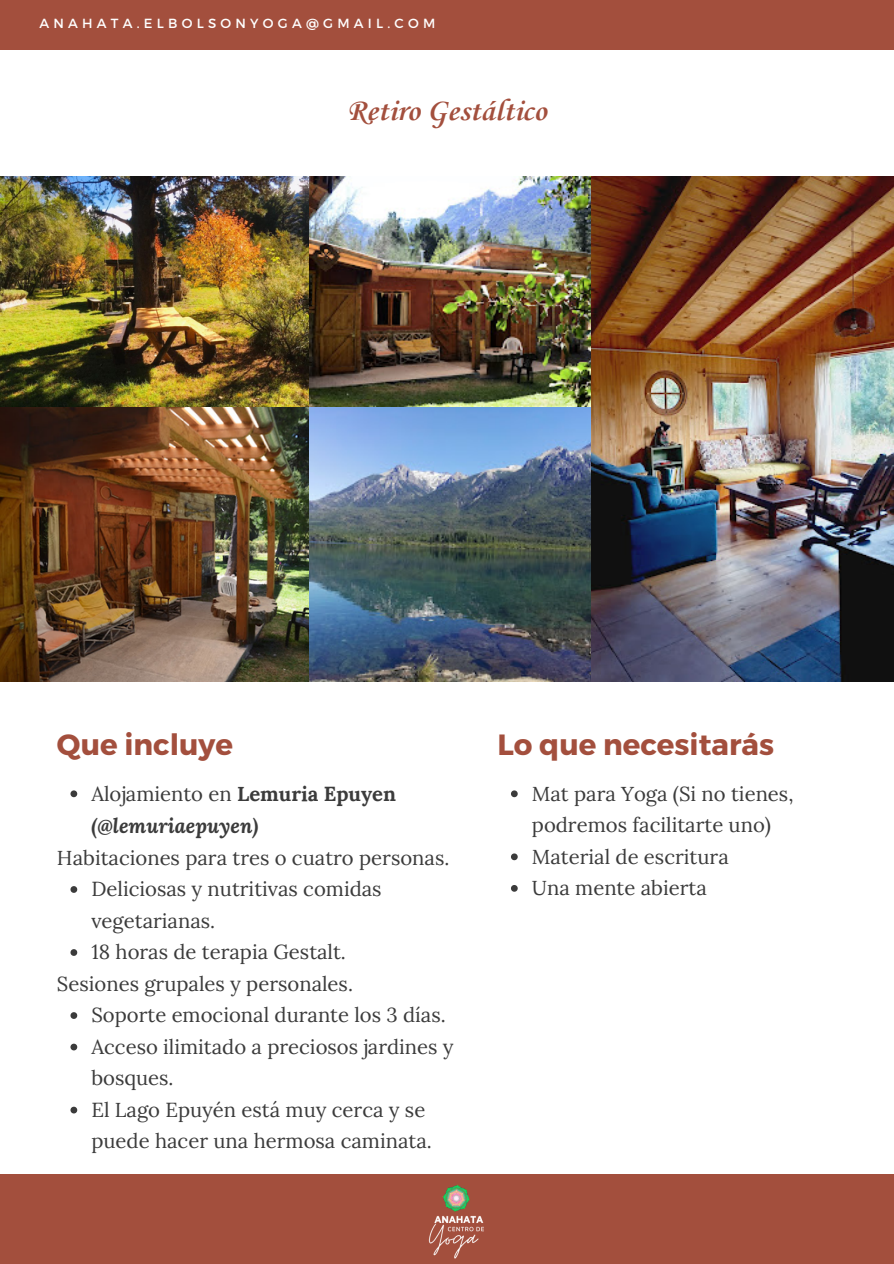
<style>
.page{position:relative;width:894px;height:1264px;background:#fff}
.page>*{position:absolute;margin:0;border:0;box-sizing:border-box;transform-origin:0 0}
.t1{font:700 31.2px "Corsiva";color:#a34f3d}
.t2{font:700 29.25px "Montserrat";color:#a34f3d}
.t3{font:20.25px/31.5px "Lora";color:#3b3b3b}
.t4{font:italic 700 20.25px/32.7px "Lora";color:#3b3b3b}
.t5{font:13.2px "Montserrat";letter-spacing:.32em;color:#fff}
.s1{font-weight:400;font-style:normal}
.s2{font-style:normal}
</style>
<div class="page">
<div style="left:0;top:0;width:893px;height:50px;background:#a34f3d"></div>
<div style="left:0;top:1174px;width:893px;height:89px;background:#a34f3d"></div>
<img style="left:428px;top:1184px;width:56px;height:75px">
<img style="left:0;top:176px;width:893px;height:505px">
<svg style="left:70px;top:790px;width:7px;height:7px"></svg>
<svg style="left:70px;top:886px;width:7px;height:6px"></svg>
<svg style="left:70px;top:949px;width:7px;height:6px"></svg>
<svg style="left:70px;top:1012px;width:7px;height:6px"></svg>
<svg style="left:70px;top:1043px;width:7px;height:7px"></svg>
<svg style="left:70px;top:1106px;width:7px;height:7px"></svg>
<svg style="left:511px;top:790px;width:6px;height:7px"></svg>
<svg style="left:511px;top:853px;width:6px;height:7px"></svg>
<svg style="left:511px;top:885px;width:6px;height:6px"></svg>
<p class="t5" style="left:39px;top:15px;width:397px">ANAHATA.ELBOLSONYOGA@GMAIL.COM</p>
<p class="t1" style="left:347px;top:95px;width:201px">Retiro Gestáltico</p>
<h1 class="t2" style="left:57px;top:725px;width:178px">Que incluye</h1>
<h1 class="t4" style="left:91px;top:776px;width:306px"><span class="s1">Alojamiento en</span> <span class="s2">Lemuria Epuyen </span>(@lemuriaepuyen)</h1>
<p class="t3" style="left:57px;top:841px;width:394px">Habitaciones para tres o cuatro personas.</p>
<h2 class="t3" style="left:91px;top:873px;width:292px">Deliciosas y nutritivas comidas vegetarianas.</h2>
<p class="t3" style="left:91px;top:936px;width:256px">18 horas de terapia Gestalt.</p>
<p class="t3" style="left:57px;top:967px;width:297px">Sesiones grupales y personales.</p>
<h2 class="t3" style="left:91px;top:999px;width:356px">Soporte emocional durante los 3 días.</h2>
<p class="t3" style="left:91px;top:1030px;width:363px">Acceso ilimitado a preciosos jardines y bosques.</p>
<p class="t3" style="left:91px;top:1093px;width:342px">El Lago Epuyén está muy cerca y se puede hacer una hermosa caminata.</p>
<p class="t2" style="left:497px;top:725px;width:278px">Lo que necesitarás</p>
<p class="t3" style="left:531px;top:777px;width:263px">Mat para Yoga (Si no tienes, podremos facilitarte uno)</p>
<p class="t3" style="left:531px;top:840px;width:198px">Material de escritura</p>
<p class="t3" style="left:531px;top:872px;width:176px">Una mente abierta</p>
</div>
